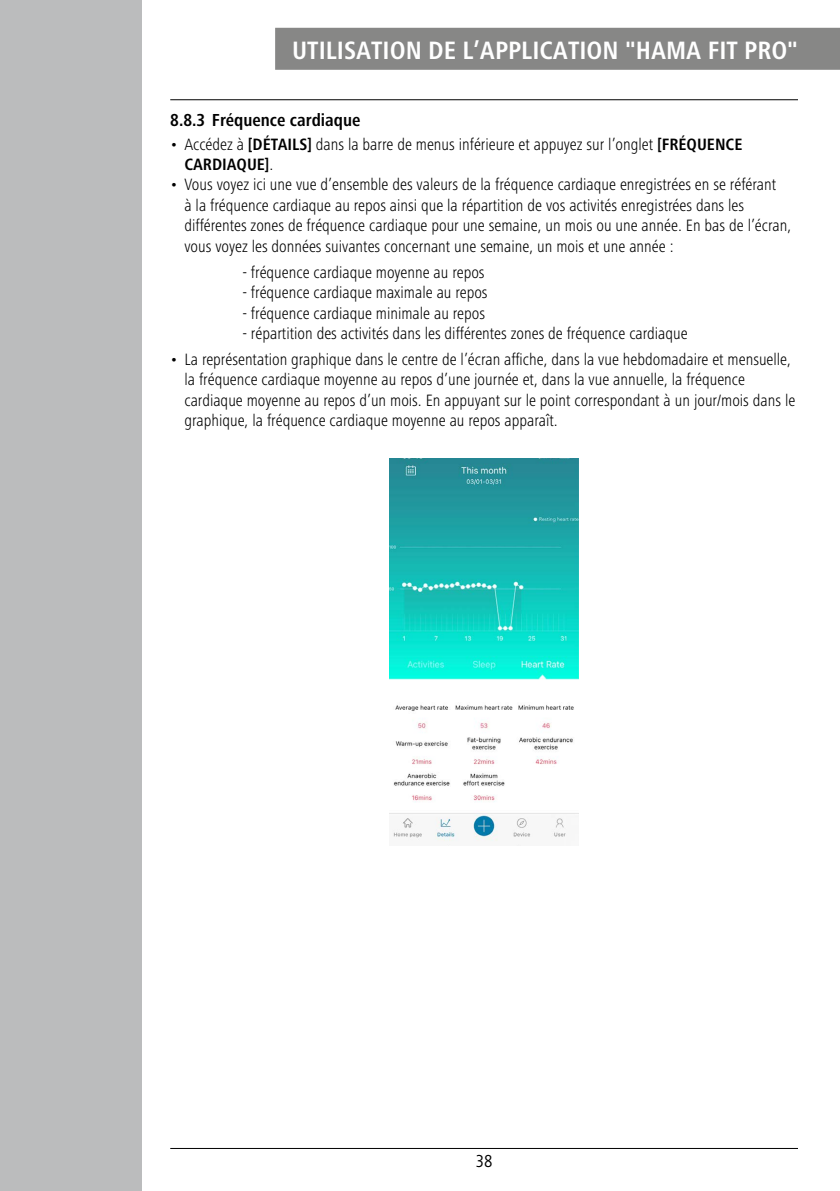
<style>
.page{position:relative;width:840px;height:1191px;background:#fff}
.page>*{position:absolute;margin:0;border:0;box-sizing:border-box;transform-origin:0 0}
.t1{font:700 condensed 26px "Frutiger Next LTW1 G";color:#fff}
.t2{font:700 condensed 18px "Frutiger Next LTW1 G";color:#000}
.t3{font:condensed 18px "Frutiger Next LTW1 G";color:#000}
.t4{font:300 condensed 17px/20.4px "Frutiger Next LTW1 G";color:#000}
.s1{font-weight:700}
</style>
<div class="page">
<hr style="left:170px;top:99px;width:627px;height:1px;background:#000">
<hr style="left:170px;top:1148px;width:627px;height:1px;background:#000">
<div style="left:0;top:0;width:142px;height:1191px;background:#bbbcbd"></div>
<div style="left:275px;top:28px;width:564px;height:42px;background:#878786"></div>
<img style="left:389px;top:458px;width:189px;height:388px">
<h1 class="t1" style="left:292px;top:36px;width:56px">UTI LISATI</h1>
<h1 class="t1" style="left:389px;top:36px;width:154px">ON DE L’APPLICATI</h1>
<h1 class="t1" style="left:586px;top:36px;width:82px">ON "HAMA</h1>
<h1 class="t1" style="left:707px;top:36px;width:92px">FIT PRO"</h1>
<p class="t2" style="left:170px;top:110px;width:192px">8.8.3 FRÉQUENCE CARDIAQUE</p>
<p class="t4" style="left:184px;top:134px;width:559px;text-indent:-14px">• Accédez à <span class="s1">[DÉTAILS]</span> dans la barre de menus inférieure et appuyez sur l’onglet <span class="s1">[FRÉQUENCE<br>CARDIAQUE]</span>.</p>
<p class="t4" style="left:184px;top:175px;width:608px;text-indent:-14px">• Vous voyez ici une vue d’ensemble des valeurs de la fréquence cardiaque enregistrées en se référant<br>à la fréquence cardiaque au repos ainsi que la répartition de vos activités enregistrées dans les différentes zones de fréquence cardiaque pour une semaine, un mois ou une année. En bas de l’écran, vous voyez les données suivantes concernant une semaine, un mois et une année :</p>
<p class="t4" style="left:242px;top:262px;width:243px">- fréquence cardiaque moyenne au repos</p>
<p class="t4" style="left:242px;top:282px;width:247px">- fréquence cardiaque maximale au repos</p>
<p class="t4" style="left:242px;top:303px;width:244px">- fréquence cardiaque minimale au repos</p>
<p class="t4" style="left:242px;top:323px;width:446px">- répartition des activités dans les différentes zones de fréquence cardiaque</p>
<p class="t4" style="left:184px;top:349px;width:612px;text-indent:-14px">• La représentation graphique dans le centre de l’écran affiche, dans la vue hebdomadaire et mensuelle, la fréquence cardiaque moyenne au repos d’une journée et, dans la vue annuelle, la fréquence cardiaque moyenne au repos d’un mois. En appuyant sur le point correspondant à un jour/mois dans le graphique, la fréquence cardiaque moyenne au repos apparaît.</p>
<p class="t3" style="left:475px;top:1151px;width:18px">38</p>
</div>
